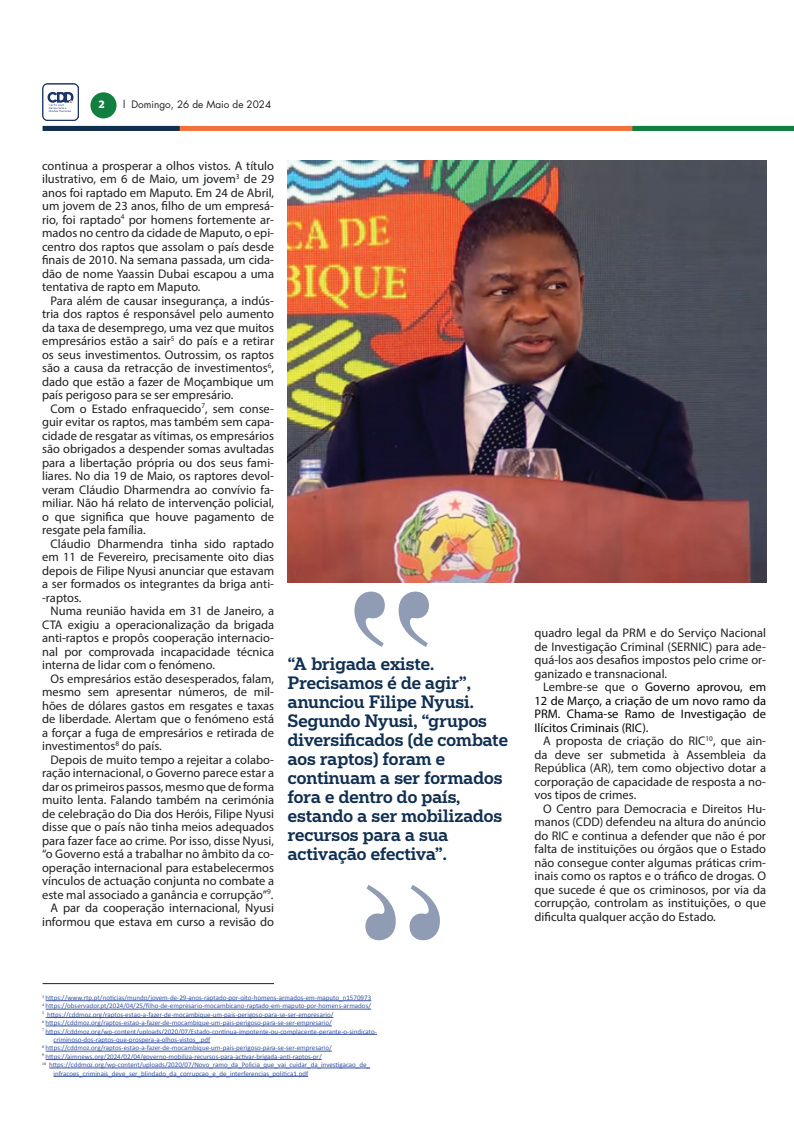
<style>
.page{position:relative;width:794px;height:1134px;background:#fff}
.page>*{position:absolute;margin:0;border:0;box-sizing:border-box;transform-origin:0 0}
.t1{font:500 17px/19px "Popular";color:#112f51}
.t2{font:12.5px/13.5px "Myriad Pro";color:#231f20;text-align:justify}
.t3{font:12.5px/13.5px "Myriad Pro";color:#040503;text-align:justify}
.t4{font:10px "Futura LT";color:#231f20}
.t5{font:700 10px "Popular";color:#fff}
.t6{font:7px "Calibri";color:#3853a3}
.s1{color:#141b1e}
.s2{color:#231f20}
</style>
<div class="page">
<div style="left:45px;top:126px;width:749px;height:5px;background:#f37138"></div>
<div style="left:632px;top:126px;width:162px;height:5px;background:#107f40"></div>
<div style="left:43px;top:126px;width:137px;height:5px;background:#102e4f"></div>
<div style="left:90px;top:92px;width:27px;height:26px;background:#107f40;border-radius:50%"></div>
<img style="left:42px;top:84px;width:37px;height:36px">
<svg style="left:354px;top:592px;width:75px;height:55px"></svg>
<svg style="left:365px;top:885px;width:75px;height:55px"></svg>
<hr style="left:46px;top:1000px;width:325px;height:1px;background:#3853a3">
<hr style="left:46px;top:1009px;width:325px;height:1px;background:#3853a3">
<hr style="left:47px;top:1017px;width:286px;height:1px;background:#3853a3">
<hr style="left:46px;top:1026px;width:286px;height:1px;background:#3853a3">
<hr style="left:46px;top:1034px;width:331px;height:1px;background:#3853a3">
<hr style="left:53px;top:1042px;width:157px;height:1px;background:#3853a3">
<hr style="left:46px;top:1051px;width:286px;height:1px;background:#3853a3">
<hr style="left:46px;top:1059px;width:276px;height:1px;background:#3853a3">
<hr style="left:49px;top:1068px;width:321px;height:1px;background:#3853a3">
<hr style="left:53px;top:1076px;width:255px;height:1px;background:#3853a3">
<img style="left:288px;top:160px;width:478px;height:423px">
<hr style="left:43px;top:983px;width:231px;height:1px;background:#231f20">
<p class="t5" style="left:99px;top:98px;width:7px">2</p>
<p class="t4" style="left:123px;top:98px;width:150px">l Domingo, 26 de Maio de 2024</p>
<p class="t2" style="left:42px;top:158px;width:233px">continua a prosperar a olhos vistos. A título ilustrativo, em 6 de Maio, um <span class="s1">jovem</span><sup>3</sup> de 29 anos foi raptado em Maputo. Em 24 de Abril, um jovem de 23 anos, filho de um empresá&shy;rio, foi raptado<sup>4</sup> por homens fortemente ar&shy;mados no centro da cidade de Maputo, o epi&shy;centro dos raptos que assolam o país desde finais de 2010. Na semana passada, um cida&shy;dão de nome Yaassin Dubai escapou a uma tentativa de rapto em Maputo.</p>
<p class="t2" style="left:42px;top:293px;width:233px;text-indent:8px">Para além de causar insegurança, a indús&shy;tria dos raptos é responsável pelo aumento da taxa de desemprego, uma vez que muitos empresários estão a sair<sup>5</sup> do país e a retirar os seus investimentos. Outrossim, os raptos são a causa da retracção de investimentos<sup>6</sup>, dado que estão a fazer de Moçambique um país perigoso para se ser empresário.</p>
<p class="t2" style="left:42px;top:401px;width:233px;text-indent:8px">Com o Estado enfraquecido<sup>7</sup>, sem conse&shy;guir evitar os raptos, mas também sem capa&shy;cidade de resgatar as vítimas, os empresários são obrigados a despender somas avultadas para a libertação própria ou dos seus fami&shy;liares. No dia 19 de Maio, os raptores devol&shy;veram Cláudio Dharmendra ao convívio fa&shy;miliar. Não há relato de intervenção policial, o que significa que houve pagamento de resgate pela família.</p>
<p class="t2" style="left:42px;top:536px;width:233px;text-indent:8px">Cláudio Dharmendra tinha sido raptado em 11 de Fevereiro, precisamente oito dias depois de Filipe Nyusi anunciar que estavam a ser formados os integrantes da briga anti--raptos.</p>
<p class="t2" style="left:42px;top:604px;width:233px;text-indent:8px">Numa reunião havida em 31 de Janeiro, a CTA exigiu a operacionalização da brigada anti-raptos e propôs cooperação internacio&shy;nal por comprovada incapacidade técnica interna de lidar com o fenómeno.</p>
<p class="t2" style="left:42px;top:671px;width:233px;text-indent:8px">Os empresários estão desesperados, falam, mesmo sem apresentar números, de mil&shy;hões de dólares gastos em resgates e taxas de liberdade. Alertam que o fenómeno está a forçar a fuga de empresários e retirada de investimentos<sup>8</sup> do país.</p>
<p class="t2" style="left:42px;top:752px;width:233px;text-align:right">Depois de muito tempo a rejeitar a colabo&shy;ração internacional, o Governo parece estar a dar os primeiros passos, mesmo que de forma muito lenta. Falando também na cerimónia de celebração do Dia dos Heróis, Filipe Nyusi disse que o país não tinha meios adequados para fazer face ao crime. Por isso, disse Nyusi, “o Governo está a trabalhar no âmbito da co&shy;operação internacional para estabelecermos vínculos de actuação conjunta no combate a este mal associado a ganância e corrupção”<sup>9</sup>.<br>A par da cooperação internacional, Nyusi informou que estava em curso a revisão do</p>
<p class="t1" style="left:288px;top:654px;width:222px">“A brigada existe.<br>Precisamos é de agir”, anunciou Filipe Nyusi.<br>Segundo Nyusi, “grupos diversificados (de combate aos raptos) foram e continuam a ser formados fora e dentro do país, estando a ser mobilizados recursos para a sua activação efectiva”.</p>
<p class="t6" style="left:42px;top:993px;width:331px"><sup>3</sup> https://www.rtp.pt/noticias/mundo/jovem-de-29-anos-raptado-por-oito-homens-armados-em-maputo_n1570973</p>
<p class="t6" style="left:42px;top:1001px;width:330px"><sup>4</sup> https://observador.pt/2024/04/25/filho-de-empresario-mocambicano-raptado-em-maputo-por-homens-armados/</p>
<p class="t6" style="left:42px;top:1010px;width:293px"><sup>5</sup> https://cddmoz.org/raptos-estao-a-fazer-de-mocambique-um-pais-perigoso-para-se-ser-empresario/</p>
<p class="t6" style="left:42px;top:1018px;width:291px"><sup>6</sup> https://cddmoz.org/raptos-estao-a-fazer-de-mocambique-um-pais-perigoso-para-se-ser-empresario/</p>
<p class="t6" style="left:42px;top:1027px;width:336px"><sup>7</sup> https://cddmoz.org/wp-content/uploads/2020/07/Estado-continua-impotente-ou-complacente-perante-o-sindicato-</p>
<p class="t6" style="left:53px;top:1035px;width:158px">criminoso-dos-raptos-que-prospera-a-olhos-vistos_.pdf</p>
<p class="t6" style="left:42px;top:1043px;width:291px"><sup>8</sup> https://cddmoz.org/raptos-estao-a-fazer-de-mocambique-um-pais-perigoso-para-se-ser-empresario/</p>
<p class="t6" style="left:42px;top:1052px;width:281px"><sup>9</sup> https://aimnews.org/2024/02/04/governo-mobiliza-recursos-para-activar-brigada-anti-raptos-pr/</p>
<p class="t6" style="left:42px;top:1060px;width:329px"><sup>10</sup> https://cddmoz.org/wp-content/uploads/2020/07/Novo_ramo_da_Policia_que_vai_cuidar_da_investigacao_de_</p>
<p class="t6" style="left:53px;top:1069px;width:256px">infracoes_criminais_deve_ser_blindado_da_corrupcao_e_de_interferencias_politica1.pdf</p>
<p class="t2" style="left:534px;top:626px;width:233px">quadro legal da PRM e do Serviço Nacional de Investigação Criminal (SERNIC) para ade&shy;quá-los aos desafios impostos pelo crime or&shy;ganizado e transnacional.</p>
<p class="t3" style="left:534px;top:680px;width:233px;text-indent:8px"><span class="s2">Lembre-se que o</span> Governo aprovou, em 12 de Março, a criação de um novo ramo da PRM. Chama-se Ramo de Investigação de Ilícitos Criminais (RIC).</p>
<p class="t2" style="left:534px;top:734px;width:233px;text-indent:8px">A proposta de criação do RIC<sup>10</sup>, que ain&shy;da deve ser submetida à Assembleia da República (AR), tem como objectivo dotar a corporação de capacidade de resposta a no&shy;vos tipos de crimes.</p>
<p class="t2" style="left:534px;top:801px;width:233px;text-indent:8px">O Centro para Democracia e Direitos Hu&shy;manos (CDD) defendeu na altura do anúncio do RIC e continua a defender que não é por falta de instituições ou órgãos que o Estado não consegue conter algumas práticas crim&shy;inais como os raptos e o tráfico de drogas. O que sucede é que os criminosos, por via da corrupção, controlam as instituições, o que dificulta qualquer acção do Estado.</p>
</div>
